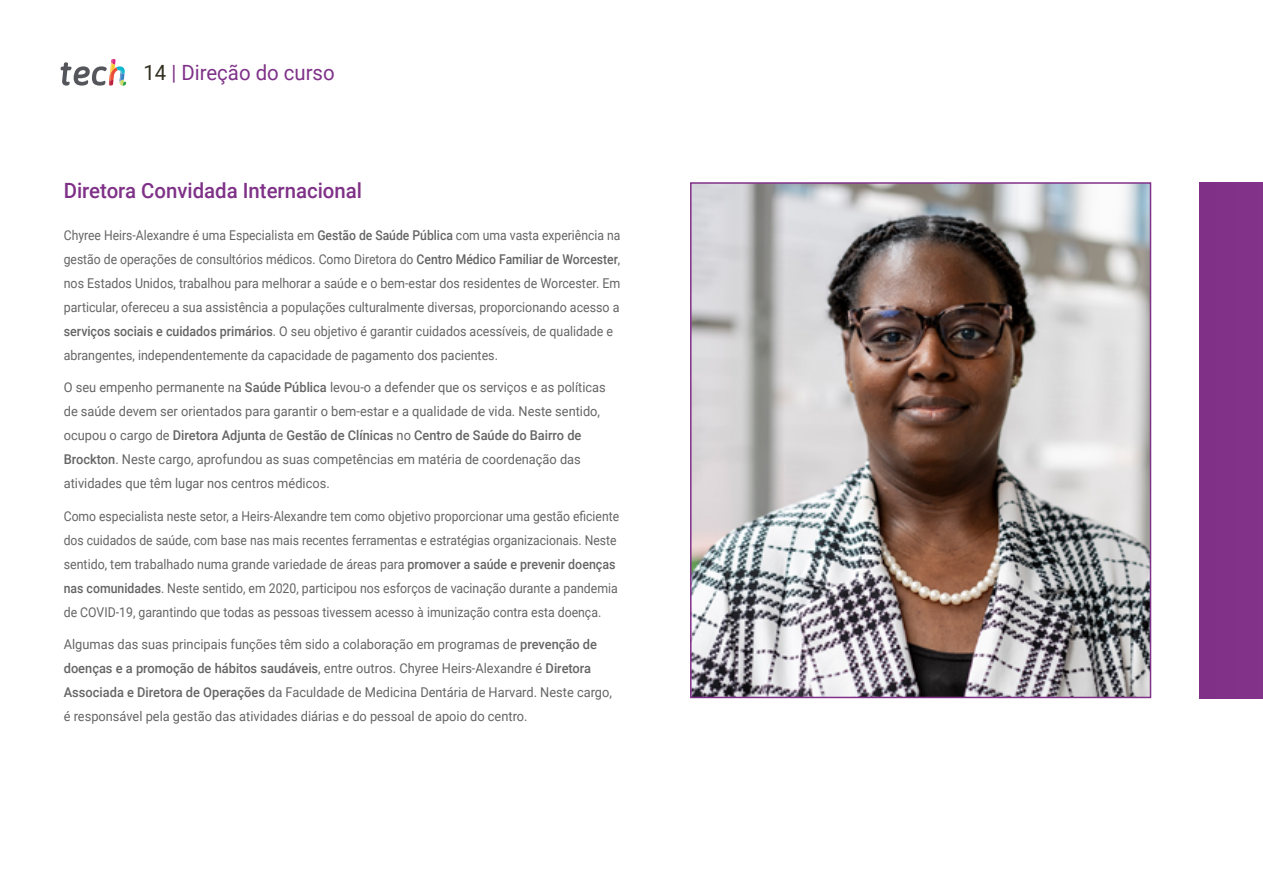
<style>
.page{position:relative;width:1263px;height:893px;background:#fff}
.page>*{position:absolute;margin:0;border:0;box-sizing:border-box;transform-origin:0 0}
.t1{font:500 21px "Roboto";color:#7e3187}
.t2{font:21px "Roboto";color:#7e3288}
.t3{font:13.5px/24px "Roboto";color:#656565;scale:.9 1}
.t4{font:13.5px/24px "Roboto";color:#656565;scale:.95 1}
.s1{color:#312e20}
.s2{font-weight:500}
</style>
<div class="page">
<div style="left:1199px;top:182px;width:64px;height:516px;background:#813188"></div>
<img style="left:693px;top:185px;width:455px;height:510px">
<div style="left:690px;top:182px;width:461px;height:516px;border:2px solid #813089"></div>
<svg style="left:61px;top:59px;width:65px;height:27px"></svg>
<h1 class="t2" style="left:144px;top:57px;width:193px"><span class="s1">14</span> | Direção do curso</h1>
<h1 class="t1" style="left:64px;top:176px;width:300px">Diretora Convidada Internacional</h1>
<p class="t3" style="left:64px;top:222px;width:620px">Chyree Heirs-Alexandre é uma Especialista em <span class="s2">Gestão de Saúde Pública</span> com uma vasta experiência na gestão de operações de consultórios médicos. Como Diretora do <span class="s2">Centro Médico Familiar de Worcester</span>, nos Estados Unidos, trabalhou para melhorar a saúde e o bem-estar dos residentes de Worcester. Em particular, ofereceu a sua assistência a populações culturalmente diversas, proporcionando acesso a <span class="s2">serviços sociais e cuidados primários</span>. O seu objetivo é garantir cuidados acessíveis, de qualidade e abrangentes, independentemente da capacidade de pagamento dos pacientes.</p>
<p class="t4" style="left:64px;top:375px;width:572px">O seu empenho permanente na <span class="s2">Saúde Pública</span> levou-o a defender que os serviços e as políticas de saúde devem ser orientados para garantir o bem-estar e a qualidade de vida. Neste sentido, ocupou o cargo de <span class="s2">Diretora Adjunta</span> de <span class="s2">Gestão de Clínicas</span> no <span class="s2">Centro de Saúde do Bairro de Brockton</span>. Neste cargo, aprofundou as suas competências em matéria de coordenação das atividades que têm lugar nos centros médicos.</p>
<p class="t3" style="left:64px;top:503px;width:618px">Como especialista neste setor, a Heirs-Alexandre tem como objetivo proporcionar uma gestão eficiente dos cuidados de saúde, com base nas mais recentes ferramentas e estratégias organizacionais. Neste sentido, tem trabalhado numa grande variedade de áreas para <span class="s2">promover a saúde e prevenir doenças nas comunidades</span>. Neste sentido, em 2020, participou nos esforços de vacinação durante a pandemia de COVID-19, garantindo que todas as pessoas tivessem acesso à imunização contra esta doença.</p>
<p class="t4" style="left:64px;top:632px;width:578px">Algumas das suas principais funções têm sido a colaboração em programas de <span class="s2">prevenção de doenças e a promoção de hábitos saudáveis</span>, entre outros. Chyree Heirs-Alexandre é <span class="s2">Diretora Associada e Diretora de Operações</span> da Faculdade de Medicina Dentária de Harvard. Neste cargo, é responsável pela gestão das atividades diárias e do pessoal de apoio do centro.</p>
</div>
